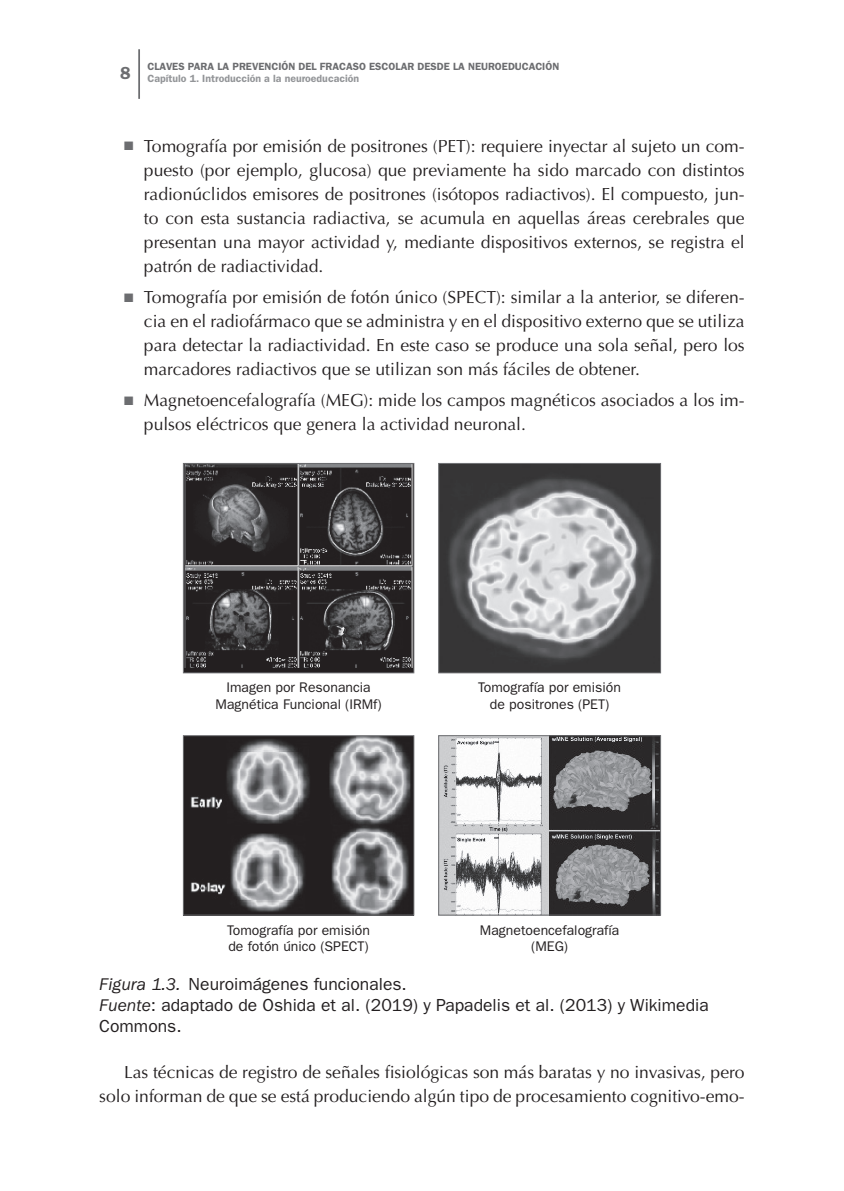
<style>
.page{position:relative;width:844px;height:1191px;background:#fff}
.page>*{position:absolute;margin:0;border:0;box-sizing:border-box;transform-origin:0 0}
.t1{font:17.5px/24px "Optima LT Std";color:#231f20;text-align:justify}
.t2{font:17.5px/21px "ITC Franklin Gothic Std";color:#231f20}
.t3{font:600 17.5px "ITC Franklin Gothic Std";color:#6c6d70}
.t4{font:14px/16.8px "ITC Franklin Gothic Std";color:#231f20;text-align:center}
.t5{font:600 10.5px "ITC Franklin Gothic Std";color:#6c6d70}
.t6{font:600 10.5px "ITC Franklin Gothic Std";color:#939598}
.s1{color:#6c6d70}
.s2{font-style:italic}
</style>
<div class="page">
<hr style="left:138px;top:49px;width:2px;height:50px;background:#6c6d70">
<img style="left:185px;top:465px;width:227px;height:206px">
<div style="left:183px;top:463px;width:231px;height:210px;border:1px solid #6c6d70"></div>
<img style="left:440px;top:465px;width:218px;height:206px">
<div style="left:438px;top:463px;width:222px;height:210px;border:1px solid #6c6d70"></div>
<img style="left:185px;top:737px;width:227px;height:176px">
<div style="left:183px;top:735px;width:231px;height:180px;border:1px solid #6c6d70"></div>
<img style="left:440px;top:737px;width:218px;height:176px">
<div style="left:438px;top:735px;width:222px;height:180px;border:1px solid #6c6d70"></div>
<p class="t3" style="left:120px;top:63px;width:12px">8</p>
<p class="t5" style="left:147px;top:60px;width:413px">CLAVES PARA LA PREVENCIÓN DEL FRACASO ESCOLAR DESDE LA NEUROEDUCACIÓN</p>
<p class="t6" style="left:147px;top:72px;width:213px">Capítulo 1. Introducción a la neuroeducación</p>
<p class="t1" style="left:144px;top:134px;width:602px;text-indent:-20px"><span class="s1">■</span> Tomografía por emisión de positrones (PET): requiere inyectar al sujeto un com&shy;puesto (por ejemplo, glucosa) que previamente ha sido marcado con distintos radionúclidos emisores de positrones (isótopos radiactivos). El compuesto, jun&shy;to con esta sustancia radiactiva, se acumula en aquellas áreas cerebrales que presentan una mayor actividad y, mediante dispositivos externos, se registra el patrón de radiactividad.</p>
<p class="t1" style="left:144px;top:285px;width:602px;text-indent:-20px"><span class="s1">■</span> Tomografía por emisión de fotón único (SPECT): similar a la anterior, se diferen&shy;cia en el radiofármaco que se administra y en el dispositivo externo que se utiliza para detectar la radiactividad. En este caso se produce una sola señal, pero los marcadores radiactivos que se utilizan son más fáciles de obtener.</p>
<p class="t1" style="left:144px;top:389px;width:602px;text-indent:-20px"><span class="s1">■</span> Magnetoencefalografía (MEG): mide los campos magnéticos asociados a los im&shy;pulsos eléctricos que genera la actividad neuronal.</p>
<p class="t4" style="left:215px;top:679px;width:168px">Imagen por Resonancia<br>Magnética Funcional (IRMf)</p>
<p class="t4" style="left:478px;top:679px;width:144px">Tomografía por emisión de positrones (PET)</p>
<p class="t4" style="left:227px;top:921px;width:144px;text-align:left">Tomografía por emisión de fotón único (SPECT)</p>
<p class="t4" style="left:479px;top:921px;width:141px">Magnetoencefalografía (MEG)</p>
<p class="t2" style="left:99px;top:973px;width:610px"><span class="s2">Figura 1.3.</span> Neuroimágenes funcionales.<br><span class="s2">Fuente</span>: adaptado de Oshida et al. (2019) y Papadelis et al. (2013) y Wikimedia<br>Commons.</p>
<p class="t1" style="left:99px;top:1060px;width:646px;text-align:right">Las técnicas de registro de señales fisiológicas son más baratas y no invasivas, pero solo informan de que se está produciendo algún tipo de procesamiento cognitivo-emo-</p>
</div>
